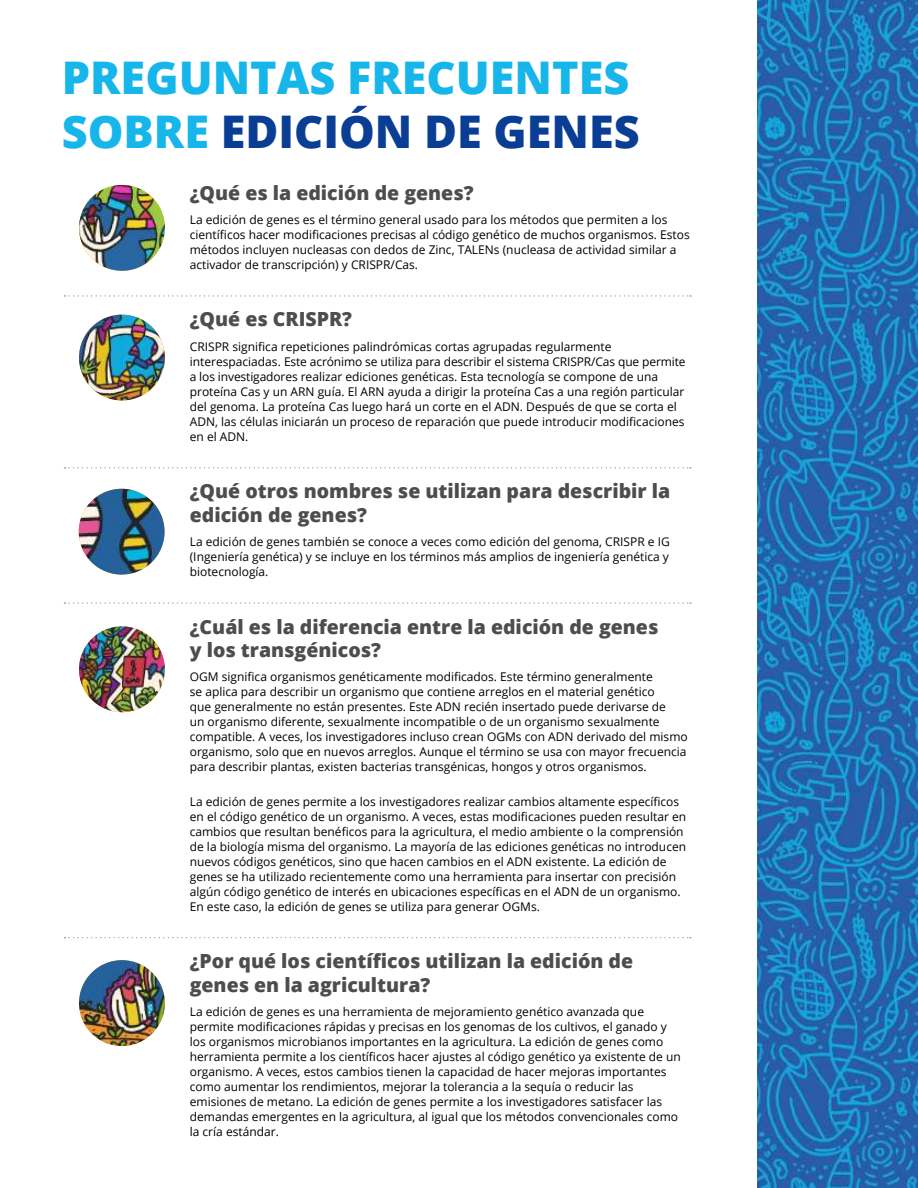
<style>
.page{position:relative;width:918px;height:1188px;background:#fff}
.page>*{position:absolute;margin:0;border:0;box-sizing:border-box;transform-origin:0 0}
.t1{font:800 45px/54px "Open Sans";color:#17b6ea}
.t2{font:800 19.5px/23.4px "Open Sans";color:#4d4d4d}
.t3{font:12px/15px "Open Sans";color:#000}
.s1{color:#0a3d94}
</style>
<div class="page">
<img style="left:757px;top:0;width:161px;height:1188px">
<svg style="left:65px;top:295px;width:626px;height:2px"></svg>
<svg style="left:65px;top:467px;width:626px;height:2px"></svg>
<svg style="left:65px;top:602px;width:626px;height:2px"></svg>
<svg style="left:65px;top:937px;width:626px;height:1px"></svg>
<img style="left:79px;top:315px;width:86px;height:85px;border-radius:43px">
<img style="left:79px;top:489px;width:86px;height:86px;border-radius:43px">
<img style="left:79px;top:626px;width:86px;height:86px;border-radius:43px">
<img style="left:79px;top:960px;width:86px;height:86px;border-radius:43px">
<img style="left:79px;top:185px;width:86px;height:86px;border-radius:43px">
<h1 class="t1" style="left:62px;top:55px;width:579px">PREGUNTAS FRECUENTES<br>SOBRE <span class="s1">EDICIÓN DE GENES</span></h1>
<h2 class="t2" style="left:190px;top:183px;width:285px">¿Qué es la edición de genes?</h2>
<p class="t3" style="left:190px;top:213px;width:502px">La edición de genes es el término general usado para los métodos que permiten a los científicos hacer modificaciones precisas al código genético de muchos organismos. Estos métodos incluyen nucleasas con dedos de Zinc, TALENs (nucleasa de actividad similar a activador de transcripción) y CRISPR/Cas.</p>
<h2 class="t2" style="left:190px;top:310px;width:164px">¿Qué es CRISPR?</h2>
<p class="t3" style="left:190px;top:339px;width:497px">CRISPR significa repeticiones palindrómicas cortas agrupadas regularmente interespaciadas. Este acrónimo se utiliza para describir el sistema CRISPR/Cas que permite a los investigadores realizar ediciones genéticas. Esta tecnología se compone de una proteína Cas y un ARN guía. El ARN ayuda a dirigir la proteína Cas a una región particular del genoma. La proteína Cas luego hará un corte en el ADN. Después de que se corta el ADN, las células iniciarán un proceso de reparación que puede introducir modificaciones en el ADN.</p>
<h2 class="t2" style="left:190px;top:481px;width:482px">¿Qué otros nombres se utilizan para describir la edición de genes?</h2>
<p class="t3" style="left:190px;top:534px;width:482px;text-align:justify">La edición de genes también se conoce a veces como edición del genoma, CRISPR e IG (Ingeniería genética) y se incluye en los términos más amplios de ingeniería genética y biotecnología.</p>
<h2 class="t2" style="left:190px;top:617px;width:470px">¿Cuál es la diferencia entre la edición de genes y los transgénicos?</h2>
<p class="t3" style="left:190px;top:669px;width:499px">OGM significa organismos genéticamente modificados. Este término generalmente<br>se aplica para describir un organismo que contiene arreglos en el material genético<br>que generalmente no están presentes. Este ADN recién insertado puede derivarse de<br>un organismo diferente, sexualmente incompatible o de un organismo sexualmente compatible. A veces, los investigadores incluso crean OGMs con ADN derivado del mismo organismo, solo que en nuevos arreglos. Aunque el término se usa con mayor frecuencia para describir plantas, existen bacterias transgénicas, hongos y otros organismos.</p>
<p class="t3" style="left:190px;top:793px;width:498px">La edición de genes permite a los investigadores realizar cambios altamente específicos en el código genético de un organismo. A veces, estas modificaciones pueden resultar en cambios que resultan benéficos para la agricultura, el medio ambiente o la comprensión de la biología misma del organismo. La mayoría de las ediciones genéticas no introducen nuevos códigos genéticos, sino que hacen cambios en el ADN existente. La edición de genes se ha utilizado recientemente como una herramienta para insertar con precisión algún código genético de interés en ubicaciones específicas en el ADN de un organismo.<br>En este caso, la edición de genes se utiliza para generar OGMs.</p>
<h2 class="t2" style="left:190px;top:948px;width:445px">¿Por qué los científicos utilizan la edición de genes en la agricultura?</h2>
<p class="t3" style="left:190px;top:1004px;width:493px">La edición de genes es una herramienta de mejoramiento genético avanzada que permite modificaciones rápidas y precisas en los genomas de los cultivos, el ganado y los organismos microbianos importantes en la agricultura. La edición de genes como herramienta permite a los científicos hacer ajustes al código genético ya existente de un organismo. A veces, estos cambios tienen la capacidad de hacer mejoras importantes como aumentar los rendimientos, mejorar la tolerancia a la sequía o reducir las emisiones de metano. La edición de genes permite a los investigadores satisfacer las demandas emergentes en la agricultura, al igual que los métodos convencionales como la cría estándar.</p>
</div>
